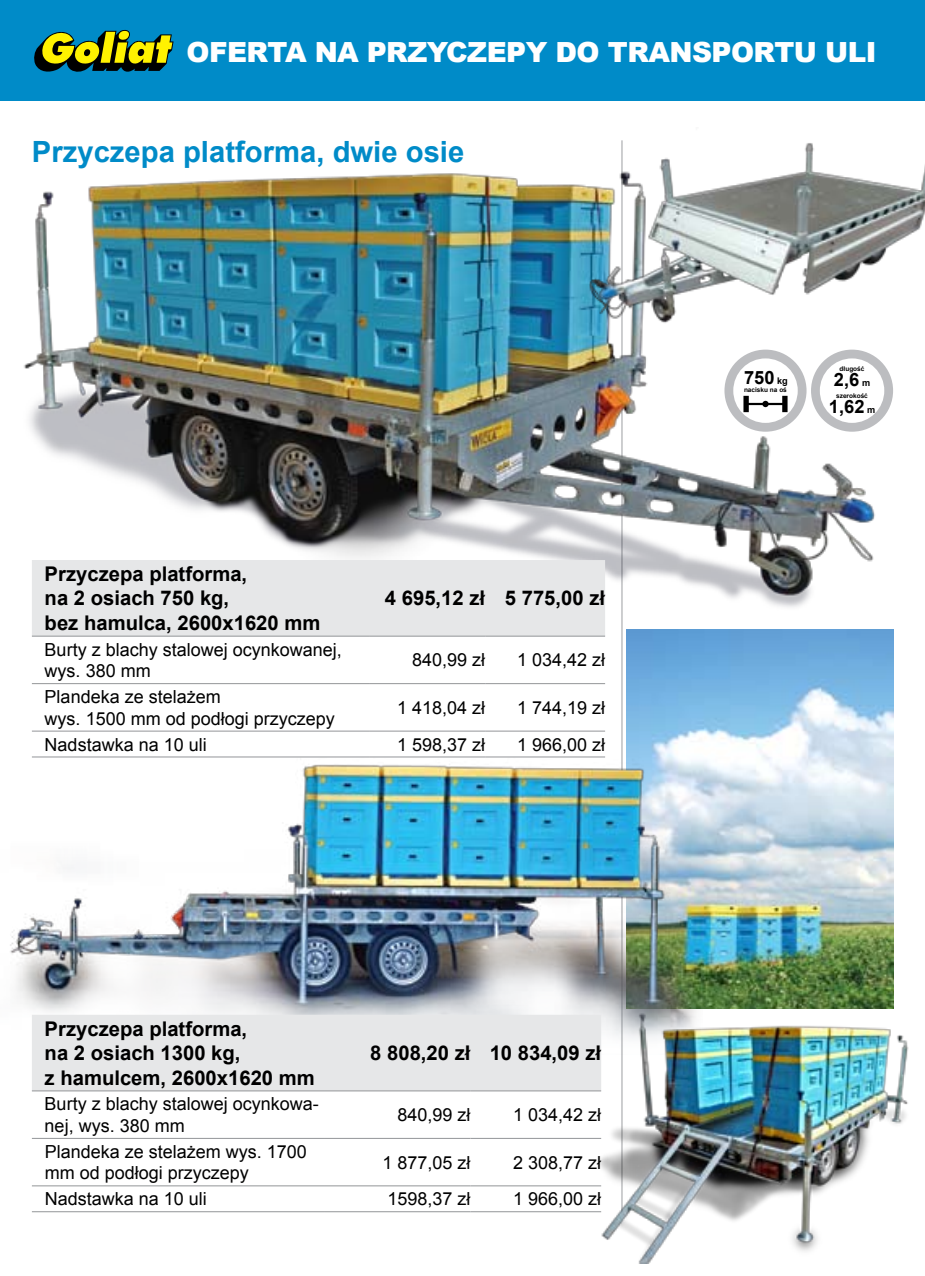
<style>
.page{position:relative;width:925px;height:1276px;background:#fff}
.page>*{position:absolute;margin:0;border:0;box-sizing:border-box;transform-origin:0 0}
.t1{font:700 29.25px "Arial";color:#008bc8}
.t2{font:900 27.68px "Arial";letter-spacing:-.02em;color:#fff}
.t3{font:700 20.25px/24.3px "Arial";color:#000}
.t4{font:700 18.22px "Arial";color:#000}
.t5{font:18px/21.6px "Arial";color:#000}
.t6{font:700 6.52px "Arial";color:#000}
.s1{font-size:9.22px}
</style>
<div class="page">
<div style="left:0;top:0;width:925px;height:100px;background:#008bc8"></div>
<hr style="left:621px;top:140px;width:1px;height:1072px;background:#a7a9ac">
<img style="left:559px;top:997px;width:350px;height:266px">
<svg style="left:34px;top:30px;width:140px;height:42px"></svg>
<img style="left:627px;top:629px;width:266px;height:379px">
<img style="left:24px;top:173px;width:866px;height:449px">
<img style="left:586px;top:140px;width:339px;height:189px">
<img style="left:10px;top:745px;width:693px;height:309px">
<div style="left:32px;top:1014px;width:569px;height:76px;background:#e6e7e8"></div>
<hr style="left:32px;top:1090px;width:292px;height:1px;background:#939598">
<hr style="left:324px;top:1090px;width:146px;height:1px;background:#939598">
<hr style="left:470px;top:1090px;width:131px;height:1px;background:#939598">
<hr style="left:32px;top:1138px;width:292px;height:1px;background:#939598">
<hr style="left:324px;top:1138px;width:146px;height:1px;background:#939598">
<hr style="left:470px;top:1138px;width:131px;height:1px;background:#939598">
<hr style="left:32px;top:1185px;width:292px;height:1px;background:#939598">
<hr style="left:324px;top:1185px;width:146px;height:1px;background:#939598">
<hr style="left:470px;top:1185px;width:131px;height:1px;background:#939598">
<hr style="left:32px;top:1211px;width:292px;height:1px;background:#939598">
<hr style="left:324px;top:1211px;width:146px;height:1px;background:#939598">
<hr style="left:470px;top:1211px;width:131px;height:1px;background:#939598">
<div style="left:32px;top:560px;width:573px;height:76px;background:#e6e7e8"></div>
<hr style="left:32px;top:636px;width:337px;height:1px;background:#939598">
<hr style="left:369px;top:636px;width:116px;height:1px;background:#939598">
<hr style="left:485px;top:636px;width:120px;height:1px;background:#939598">
<hr style="left:32px;top:683px;width:337px;height:1px;background:#939598">
<hr style="left:369px;top:683px;width:116px;height:1px;background:#939598">
<hr style="left:485px;top:683px;width:120px;height:1px;background:#939598">
<hr style="left:32px;top:730px;width:337px;height:1px;background:#939598">
<hr style="left:369px;top:730px;width:116px;height:1px;background:#939598">
<hr style="left:485px;top:730px;width:120px;height:1px;background:#939598">
<hr style="left:32px;top:756px;width:337px;height:1px;background:#939598">
<hr style="left:369px;top:756px;width:116px;height:1px;background:#939598">
<hr style="left:485px;top:756px;width:120px;height:1px;background:#939598">
<h2 class="t2" style="left:187px;top:32px;width:691px">OFERTA NA PRZYCZEPY DO TRANSPORTU ULI</h2>
<h1 class="t1" style="left:32px;top:132px;width:434px">Przyczepa platforma, dwie osie</h1>
<p class="t3" style="left:45px;top:562px;width:277px">Przyczepa platforma,<br>na 2 osiach 750 kg,<br>bez hamulca, 2600x1620 mm</p>
<p class="t3" style="left:385px;top:587px;width:222px">4 695,12 zł 5 775,00 zł</p>
<p class="t5" style="left:45px;top:639px;width:299px">Burty z blachy stalowej ocynkowanej, wys. 380 mm</p>
<p class="t5" style="left:412px;top:649px;width:75px">840,99 zł</p>
<p class="t5" style="left:517px;top:649px;width:90px">1 034,42 zł</p>
<p class="t5" style="left:45px;top:686px;width:292px">Plandeka ze stelażem<br>wys. 1500 mm od podłogi przyczepy</p>
<p class="t5" style="left:397px;top:697px;width:90px">1 418,04 zł</p>
<p class="t5" style="left:517px;top:697px;width:90px">1 744,19 zł</p>
<p class="t5" style="left:45px;top:733px;width:164px">Nadstawka na 10 uli</p>
<p class="t5" style="left:397px;top:733px;width:90px">1 598,37 zł</p>
<p class="t5" style="left:517px;top:733px;width:90px">1 966,00 zł</p>
<p class="t3" style="left:45px;top:1017px;width:272px">Przyczepa platforma,<br>na 2 osiach 1300 kg,<br>z hamulcem, 2600x1620 mm</p>
<p class="t3" style="left:370px;top:1041px;width:232px">8 808,20 zł 10 834,09 zł</p>
<p class="t5" style="left:45px;top:1093px;width:276px">Burty z blachy stalowej ocynkowa&shy;nej, wys. 380 mm</p>
<p class="t5" style="left:397px;top:1104px;width:75px">840,99 zł</p>
<p class="t5" style="left:513px;top:1104px;width:90px">1 034,42 zł</p>
<p class="t5" style="left:45px;top:1141px;width:264px">Plandeka ze stelażem wys. 1700 mm od podłogi przyczepy</p>
<p class="t5" style="left:382px;top:1151px;width:90px">1 877,05 zł</p>
<p class="t5" style="left:513px;top:1151px;width:90px">2 308,77 zł</p>
<p class="t5" style="left:45px;top:1188px;width:164px">Nadstawka na 10 uli</p>
<p class="t5" style="left:387px;top:1188px;width:85px">1598,37 zł</p>
<p class="t5" style="left:513px;top:1188px;width:90px">1 966,00 zł</p>
<p class="t4" style="left:744px;top:365px;width:45px">750 <span class="s1">kg</span></p>
<p class="t6" style="left:744px;top:385px;width:44px">nacisku na oś</p>
<p class="t6" style="left:839px;top:364px;width:26px">długość</p>
<p class="t4" style="left:834px;top:368px;width:38px">2,6 <span class="s1">m</span></p>
<p class="t6" style="left:836px;top:391px;width:33px">szerokość</p>
<p class="t4" style="left:829px;top:394px;width:48px">1,62 <span class="s1">m</span></p>
</div>
